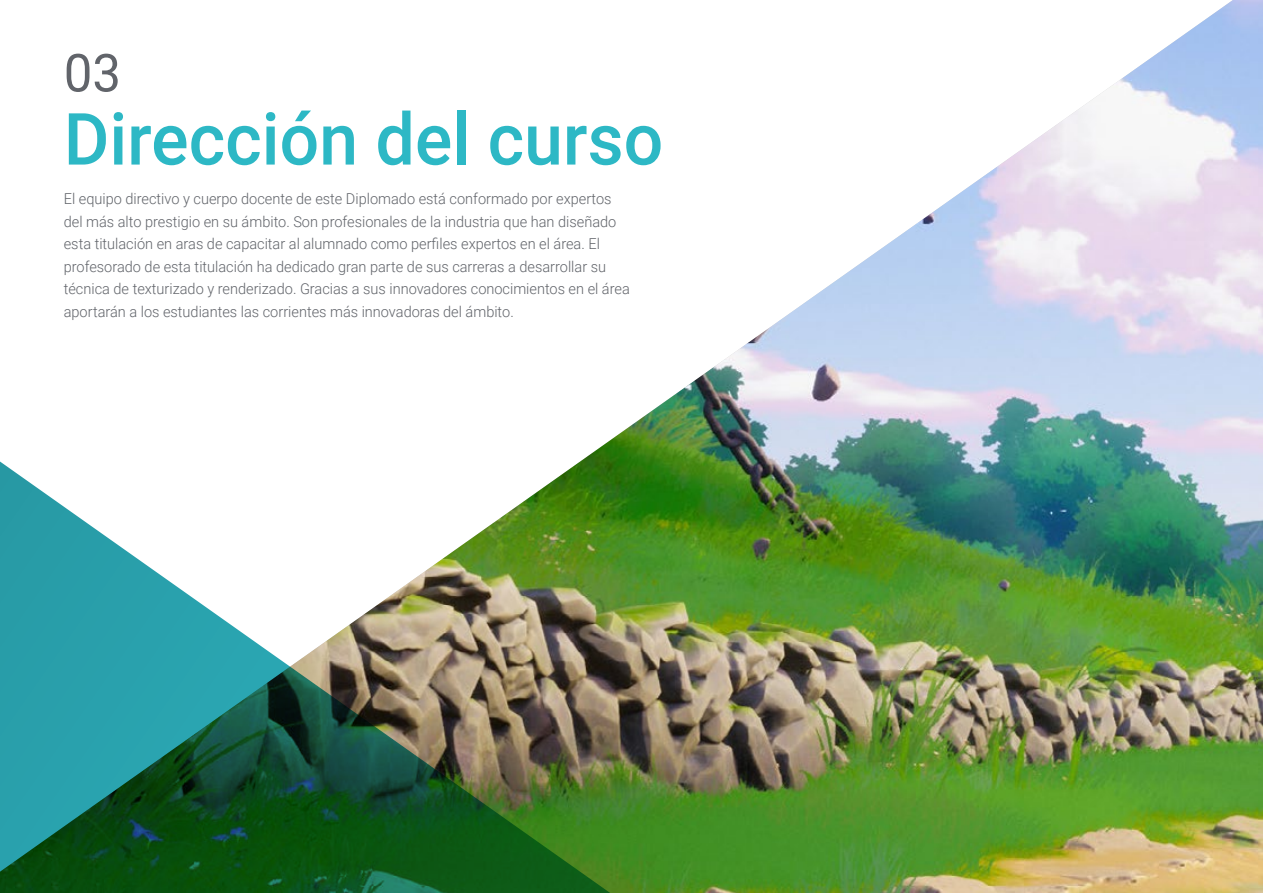
<style>
.page{position:relative;width:1263px;height:893px;background:#fff}
.page>*{position:absolute;margin:0;border:0;box-sizing:border-box;transform-origin:0 0}
.t1{font:500 72px "Roboto";color:#2db8c5}
.t2{font:52.5px "Roboto";color:#61646a}
.t3{font:300 15px/22.5px "Roboto";color:#61646a}
</style>
<div class="page">
<img style="left:602px;top:0;width:661px;height:893px">
<img style="left:0;top:446px;width:640px;height:447px">
<h2 class="t2" style="left:64px;top:36px;width:59px">03</h2>
<h1 class="t1" style="left:64px;top:89px;width:601px">Dirección del curso</h1>
<p class="t3" style="left:64px;top:187px;width:568px">El equipo directivo y cuerpo docente de este Diplomado está conformado por expertos del más alto prestigio en su ámbito. Son profesionales de la industria que han diseñado esta titulación en aras de capacitar al alumnado como perfiles expertos en el área. El profesorado de esta titulación ha dedicado gran parte de sus carreras a desarrollar su técnica de texturizado y renderizado. Gracias a sus innovadores conocimientos en el área aportarán a los estudiantes las corrientes más innovadoras del ámbito.</p>
</div>
